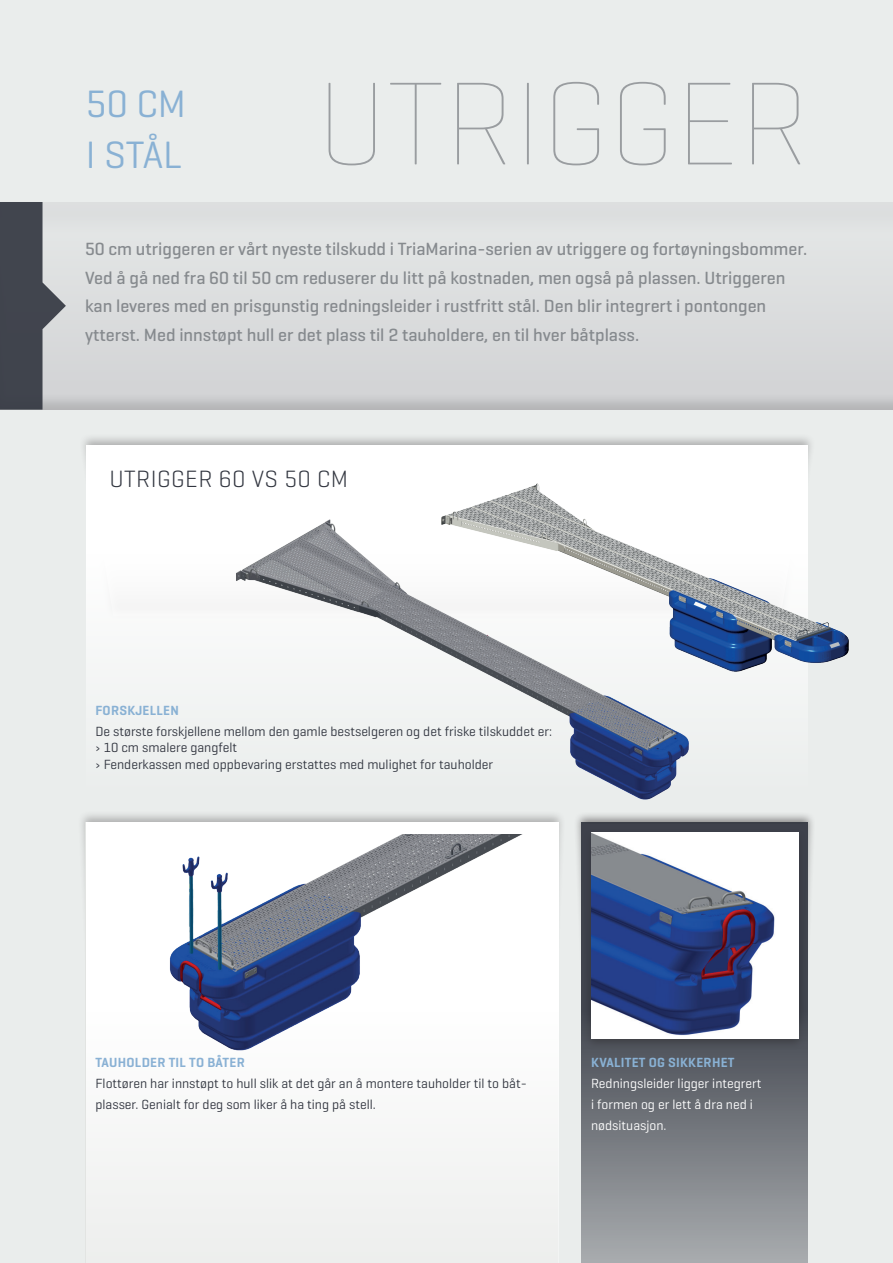
<style>
.page{position:relative;width:893px;height:1263px;background:#eaedec}
.page>*{position:absolute;margin:0;border:0;box-sizing:border-box;transform-origin:0 0}
.t1{font:100 120px "Geogrotesque";color:#868a8e}
.t2{font:38.85px/51px "Geogrotesque";color:#89b1d4}
.t3{font:300 24px "Geogrotesque";letter-spacing:.02em;color:#323640}
.t4{font:500 18px/28.5px "Geogrotesque";color:#868a8e}
.t5{font:13.5px/16.2px "Geogrotesque";color:#323640}
.t6{font:13.5px/21px "Geogrotesque";color:#fff}
.t7{font:600 13.5px "Geogrotesque";letter-spacing:.02em;color:#89b1d4}
</style>
<div class="page">
<div style="left:78px;top:434px;width:737px;height:186px;background:#231f20;opacity:.3"></div>
<div style="left:86px;top:445px;width:722px;height:359px;background:linear-gradient(to bottom,#fff,#ebeeed)"></div>
<div style="left:0;top:200px;width:893px;height:211px;background:#231f20;opacity:.17"></div>
<div style="left:574px;top:811px;width:241px;height:220px;background:#231f20;opacity:.5"></div>
<svg style="left:581px;top:823px;width:227px;height:440px;background:#7c8085"></svg>
<div style="left:583px;top:828px;width:223px;height:223px;background:#231f20;opacity:.35"></div>
<img style="left:591px;top:832px;width:207px;height:206px">
<div style="left:77px;top:810px;width:488px;height:396px;background:#231f20;opacity:.3"></div>
<div style="left:86px;top:823px;width:473px;height:440px;background:#f5f6f5"></div>
<img style="left:770px;top:483px;width:78px;height:189px">
<img style="left:133px;top:835px;width:411px;height:216px">
<svg style="left:0;top:202px;width:66px;height:208px;background:#6e7178"></svg>
<img style="left:193px;top:483px;width:577px;height:384px">
<h2 class="t2" style="left:86px;top:77px;width:102px">50 CM<br>I STÅL</h2>
<h1 class="t1" style="left:316px;top:49px;width:494px">UTRIGGER</h1>
<p class="t4" style="left:85px;top:235px;width:724px">50 cm utriggeren er vårt nyeste tilskudd i TriaMarina-serien av utriggere og fortøyningsbommer.<br>Ved å gå ned fra 60 til 50 cm reduserer du litt på kostnaden, men også på plassen. Utriggeren kan leveres med en prisgunstig redningsleider i rustfritt stål. Den blir integrert i pontongen ytterst. Med innstøpt hull er det plass til 2 tauholdere, en til hver båtplass.</p>
<h3 class="t3" style="left:109px;top:464px;width:240px">UTRIGGER 60 VS 50 CM</h3>
<p class="t7" style="left:95px;top:702px;width:85px">FORSKJELLEN</p>
<p class="t5" style="left:95px;top:723px;width:458px">De største forskjellene mellom den gamle bestselgeren og det friske tilskuddet er: › 10 cm smalere gangfelt<br>› Fenderkassen med oppbevaring erstattes med mulighet for tauholder</p>
<p class="t7" style="left:95px;top:1054px;width:151px">TAUHOLDER TIL TO BÅTER</p>
<p class="t5" style="left:95px;top:1073px;width:433px;line-height:21px">Flottøren har innstøpt to hull slik at det går an å montere tauholder til to båt&shy;plasser. Genialt for deg som liker å ha ting på stell.</p>
<p class="t7" style="left:591px;top:1054px;width:145px">KVALITET OG SIKKERHET</p>
<p class="t6" style="left:591px;top:1073px;width:172px">Redningsleider ligger integrert i formen og er lett å dra ned i nødsituasjon.</p>
</div>
